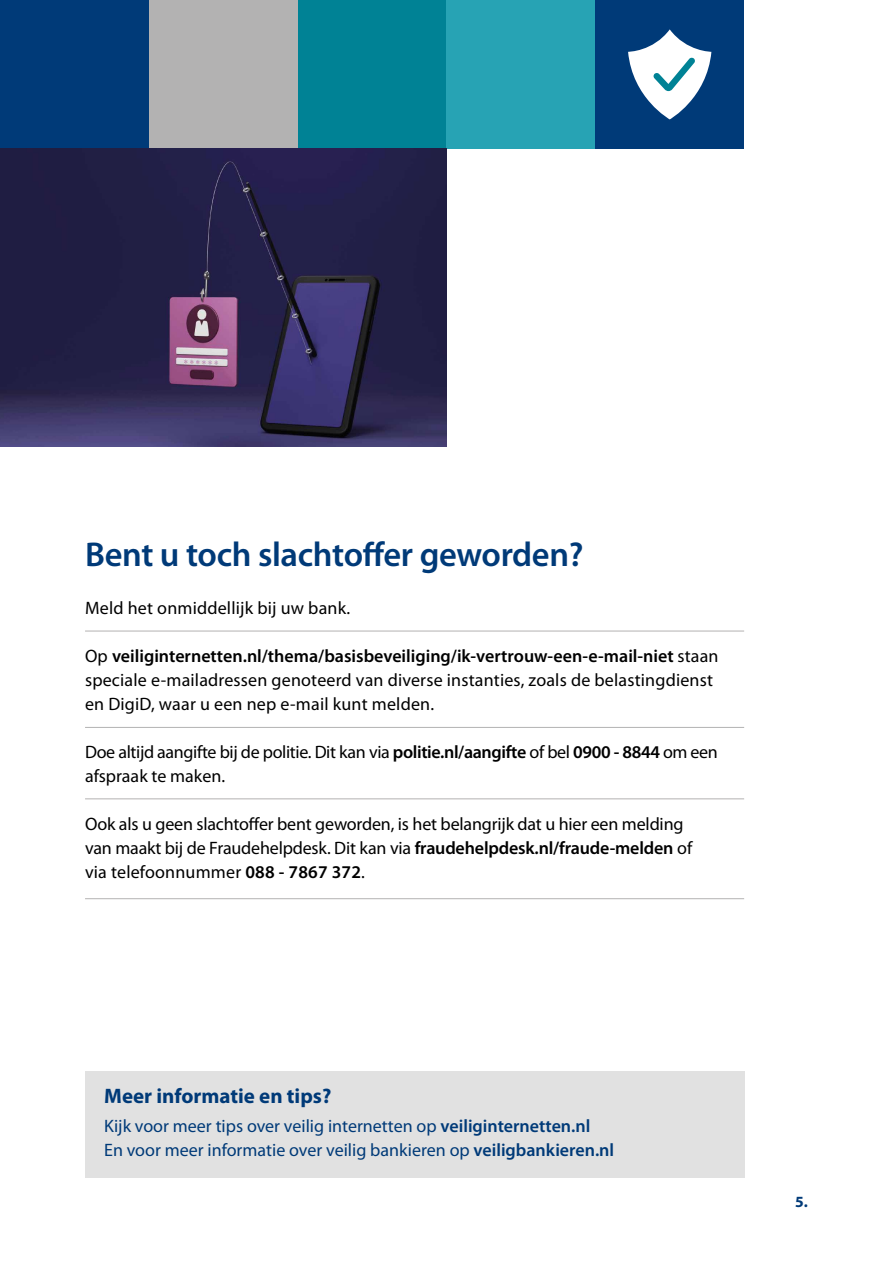
<style>
.page{position:relative;width:893px;height:1263px;background:#fff}
.page>*{position:absolute;margin:0;border:0;box-sizing:border-box;transform-origin:0 0}
.t1{font:600 34.5px "Myriad Pro";letter-spacing:-.01em;color:#003a78}
.t2{font:700 21px "Myriad Pro";color:#003a78}
.t3{font:18px/24px "Myriad Pro";color:#000}
.t4{font:18px/24px "Myriad Pro";color:#003a78}
.t5{font:18px/24px "Myriad Pro";letter-spacing:-.02em;color:#000}
.t6{font:700 15.6px "Myriad Pro";color:#003a78}
.s1{font-weight:600}
</style>
<div class="page">
<div style="left:149px;top:0;width:149px;height:149px;background:#b3b2b2"></div>
<div style="left:0;top:0;width:149px;height:149px;background:#003a78"></div>
<div style="left:298px;top:0;width:148px;height:149px;background:#008295"></div>
<div style="left:446px;top:0;width:149px;height:149px;background:#27a3b4"></div>
<div style="left:85px;top:1071px;width:659px;height:107px;background:#e1e1e1"></div>
<img style="left:0;top:149px;width:446px;height:297px">
<hr style="left:85px;top:727px;width:659px;height:1px;background:#b3b2b2">
<hr style="left:85px;top:631px;width:659px;height:1px;background:#b3b2b2">
<hr style="left:85px;top:798px;width:659px;height:1px;background:#b3b2b2">
<hr style="left:85px;top:898px;width:659px;height:1px;background:#b3b2b2">
<div style="left:595px;top:0;width:149px;height:149px;background:#003a78"></div>
<svg style="left:628px;top:29px;width:83px;height:90px"></svg>
<h1 class="t1" style="left:85px;top:533px;width:500px">Bent u toch slachtoffer geworden?</h1>
<p class="t3" style="left:85px;top:596px;width:267px">Meld het onmiddellijk bij uw bank.</p>
<p class="t3" style="left:85px;top:644px;width:635px">Op <span class="s1">veiliginternetten.nl/thema/basisbeveiliging/ik-vertrouw-een-e-mail-niet</span> staan speciale e-mailadressen genoteerd van diverse instanties, zoals de belastingdienst en DigiD, waar u een nep e-mail kunt melden.</p>
<p class="t5" style="left:85px;top:740px;width:634px">Doe altijd aangifte bij de politie. Dit kan via <span class="s1">politie.nl/aangifte</span> of bel <span class="s1">0900 - 8844</span> om een afspraak te maken.</p>
<p class="t3" style="left:85px;top:812px;width:609px">Ook als u geen slachtoffer bent geworden, is het belangrijk dat u hier een melding van maakt bij de Fraudehelpdesk. Dit kan via <span class="s1">fraudehelpdesk.nl/fraude-melden</span> of via telefoonnummer <span class="s1">088 - 7867 372</span>.</p>
<p class="t2" style="left:104px;top:1082px;width:229px">Meer informatie en tips?</p>
<p class="t4" style="left:104px;top:1113px;width:512px">Kijk voor meer tips over veilig internetten op <span class="s1">veiliginternetten.nl<br></span>En voor meer informatie over veilig bankieren op <span class="s1">veiligbankieren.nl</span></p>
<p class="t6" style="left:795px;top:1191px;width:14px">5.</p>
</div>
